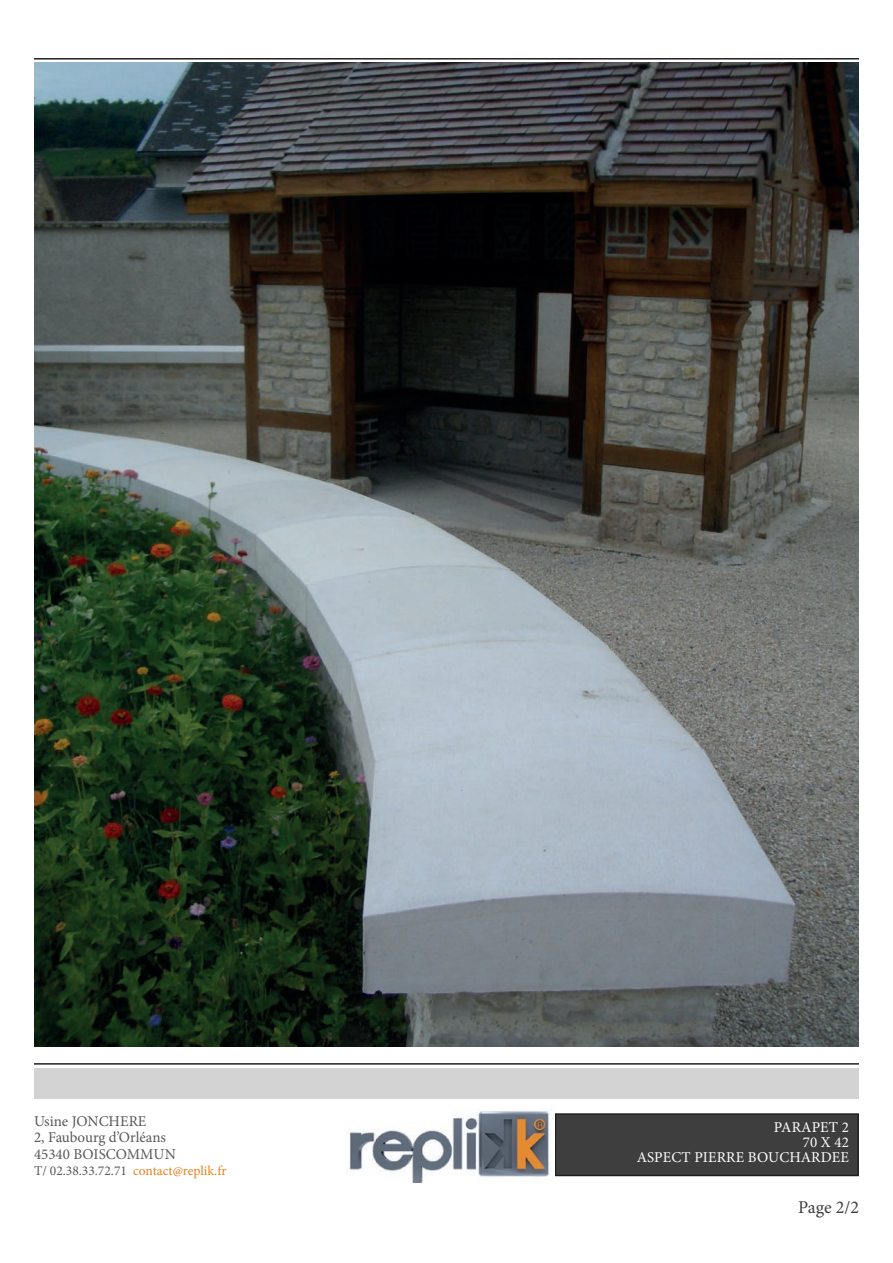
<style>
.page{position:relative;width:893px;height:1263px;background:#fff}
.page>*{position:absolute;margin:0;border:0;box-sizing:border-box;transform-origin:0 0}
.t1{font:18px "Minion Pro";color:#3e3e3f}
.t2{font:15px/16.5px "Minion Pro";color:#57585a}
.t3{font:15px/15px "Minion Pro";letter-spacing:.01em;color:#fff;text-align:right}
.t4{font:13.5px "Minion Pro";color:#e6811b}
.s1{color:#57585a}
</style>
<div class="page">
<hr style="left:34px;top:58px;width:825px;height:2px;background:#231f20">
<hr style="left:34px;top:1063px;width:825px;height:1px;background:#231f20">
<img style="left:34px;top:63px;width:825px;height:983px">
<div style="left:555px;top:1114px;width:303px;height:61px;background:#3e3e3f"></div>
<div style="left:555px;top:1113px;width:304px;height:63px;border:2px solid #231f20"></div>
<div style="left:34px;top:1068px;width:825px;height:31px;background:#d3d3d3"></div>
<img style="left:349px;top:1109px;width:202px;height:73px">
<p class="t2" style="left:34px;top:1113px;width:143px">Usine JONCHERE<br>2, Faubourg d’Orléans<br>45340 BOISCOMMUN</p>
<p class="t4" style="left:34px;top:1162px;width:194px"><span class="s1">T/ 02.38.33.72.71</span> contact@replik.fr</p>
<p class="t3" style="left:637px;top:1120px;width:214px">PARAPET 2<br>70 X 42<br>ASPECT PIERRE BOUCHARDEE</p>
<p class="t1" style="left:798px;top:1195px;width:62px">Page 2/2</p>
</div>
